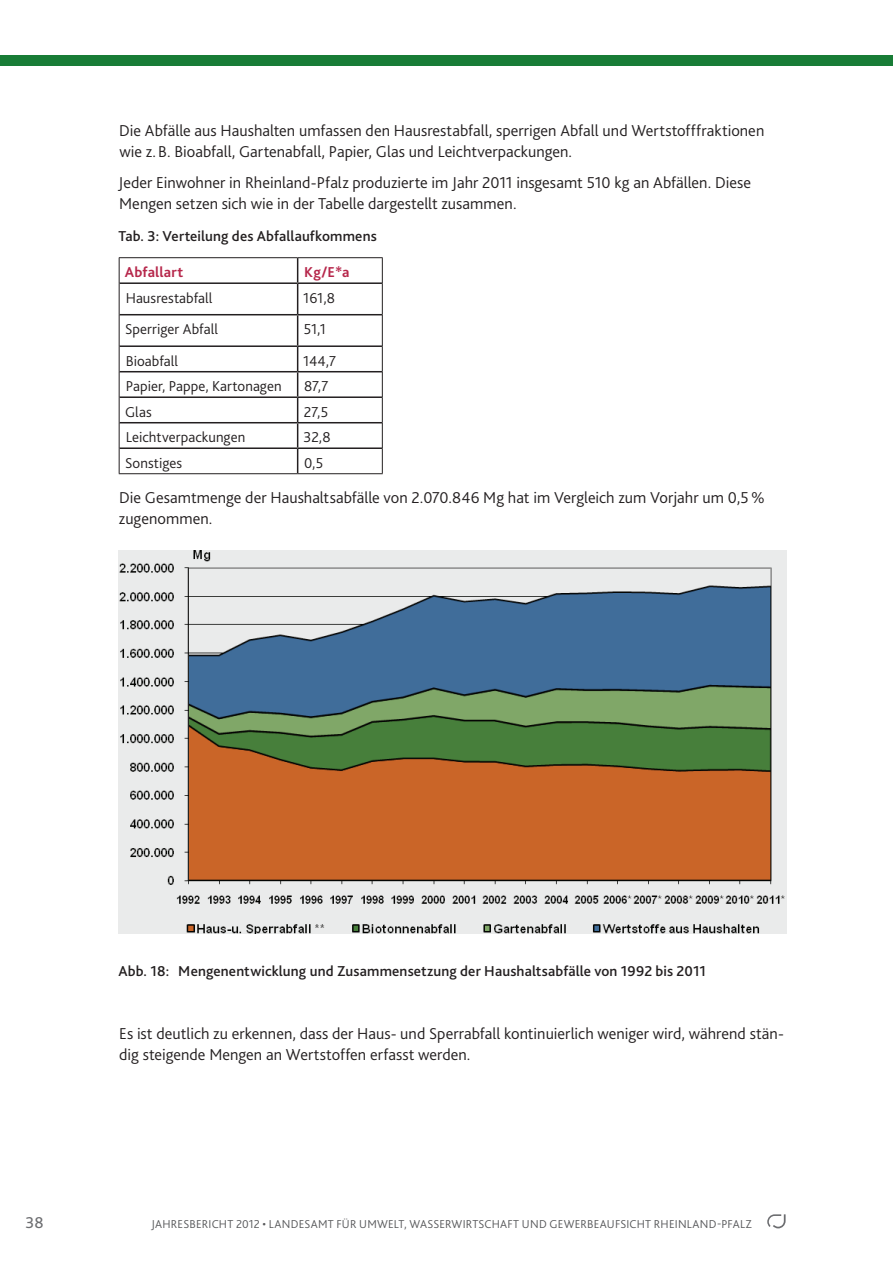
<style>
.page{position:relative;width:893px;height:1263px;background:#fff}
.page>*{position:absolute;margin:0;border:0;box-sizing:border-box;transform-origin:0 0}
.t1{font:300 16.5px/21px "Bliss 2";color:#231f20}
.t2{font:16.5px "Bliss 2";color:#6c6d70}
.t3{font:300 15px "Bliss 2";color:#231f20}
.t4{font:500 15px "Bliss 2";letter-spacing:.01em;color:#231f20}
.t5{font:700 15px "Bliss 2";color:#b6274b}
.t6{font:300 12px "Bliss 2";letter-spacing:.02em;color:#57585a}
</style>
<div class="page">
<div style="left:0;top:55px;width:893px;height:11px;background:#187c36"></div>
<svg style="left:767px;top:1214px;width:19px;height:14px"></svg>
<hr style="left:119px;top:257px;width:179px;height:1px;background:#231f20">
<svg style="left:119px;top:258px;width:1px;height:25px"></svg>
<hr style="left:298px;top:257px;width:85px;height:1px;background:#231f20">
<svg style="left:382px;top:258px;width:1px;height:25px"></svg>
<hr style="left:119px;top:283px;width:1px;height:32px;background:#231f20">
<hr style="left:382px;top:283px;width:1px;height:32px;background:#231f20">
<hr style="left:119px;top:315px;width:1px;height:31px;background:#231f20">
<hr style="left:382px;top:315px;width:1px;height:31px;background:#231f20">
<svg style="left:119px;top:346px;width:1px;height:127px"></svg>
<svg style="left:382px;top:346px;width:1px;height:127px"></svg>
<hr style="left:119px;top:473px;width:179px;height:1px;background:#231f20">
<hr style="left:298px;top:473px;width:85px;height:1px;background:#231f20">
<svg style="left:297px;top:258px;width:1px;height:24px"></svg>
<hr style="left:120px;top:282px;width:178px;height:2px;background:#231f20">
<hr style="left:298px;top:282px;width:84px;height:2px;background:#231f20">
<hr style="left:297px;top:284px;width:1px;height:30px;background:#231f20">
<hr style="left:120px;top:314px;width:178px;height:1px;background:#231f20">
<hr style="left:298px;top:314px;width:84px;height:1px;background:#231f20">
<hr style="left:297px;top:315px;width:1px;height:30px;background:#231f20">
<hr style="left:120px;top:345px;width:178px;height:2px;background:#231f20">
<hr style="left:298px;top:345px;width:84px;height:2px;background:#231f20">
<hr style="left:120px;top:371px;width:178px;height:1px;background:#231f20">
<hr style="left:298px;top:371px;width:84px;height:1px;background:#231f20">
<hr style="left:120px;top:396px;width:178px;height:2px;background:#231f20">
<hr style="left:298px;top:396px;width:84px;height:2px;background:#231f20">
<hr style="left:120px;top:422px;width:178px;height:1px;background:#231f20">
<hr style="left:298px;top:422px;width:84px;height:1px;background:#231f20">
<hr style="left:120px;top:447px;width:178px;height:2px;background:#231f20">
<hr style="left:298px;top:447px;width:84px;height:2px;background:#231f20">
<svg style="left:297px;top:347px;width:1px;height:126px"></svg>
<img style="left:119px;top:550px;width:667px;height:384px">
<p class="t1" style="left:119px;top:119px;width:647px">Die Abfälle aus H aushalten umfassen den H ausrestabfall, sperrigen Abfall und Wertstofffraktionen wie z. B . Bioabfall, Gartenabfall, Papier, Glas und Leichtverpackungen.</p>
<p class="t1" style="left:119px;top:172px;width:634px">Jeder Einwohner in Rheinland-Pfalz produzierte im Jahr 2011 insgesamt 510 kg an Abfällen. Diese<br>Mengen setzen sich wie in der Tabelle dargestellt zusammen.</p>
<p class="t4" style="left:118px;top:227px;width:260px">Tab. 3: Verteilung des Abfallaufkommens</p>
<p class="t5" style="left:125px;top:263px;width:60px">Abfallart</p>
<p class="t5" style="left:304px;top:263px;width:47px">Kg/E*a</p>
<p class="t3" style="left:126px;top:288px;width:88px">H ausrestabfall</p>
<p class="t3" style="left:303px;top:288px;width:33px">161,8</p>
<p class="t3" style="left:125px;top:320px;width:94px">Sperriger Abfall</p>
<p class="t3" style="left:304px;top:320px;width:24px">51,1</p>
<p class="t3" style="left:126px;top:351px;width:54px">Bioabfall</p>
<p class="t3" style="left:303px;top:351px;width:35px">144,7</p>
<p class="t3" style="left:126px;top:377px;width:157px">Papier, Pappe, Kartonagen</p>
<p class="t3" style="left:304px;top:377px;width:26px">87,7</p>
<p class="t3" style="left:125px;top:402px;width:28px">Glas</p>
<p class="t3" style="left:304px;top:402px;width:26px">27,5</p>
<p class="t3" style="left:126px;top:428px;width:121px">Leichtverpackungen</p>
<p class="t3" style="left:304px;top:428px;width:29px">32,8</p>
<p class="t3" style="left:125px;top:453px;width:59px">Sonstiges</p>
<p class="t3" style="left:304px;top:453px;width:21px">0,5</p>
<p class="t1" style="left:119px;top:487px;width:647px">Die Gesamtmenge der Haushaltsabfälle von 2.070.846 Mg hat im Vergleich zum Vorjahr um 0,5% zugenommen.</p>
<p class="t4" style="left:118px;top:962px;width:589px">Abb. 18: Mengenentwicklung und Zusammensetzung der Haushaltsabfälle von 1992 bis 2011</p>
<p class="t1" style="left:119px;top:1022px;width:666px">Es ist deutlich zu erkennen, dass der Haus- und Sperrabfall kontinuierlich weniger wird, während stän&shy;dig steigende Mengen an Wertstoffen erfasst werden.</p>
<p class="t2" style="left:26px;top:1212px;width:20px">38</p>
<p class="t6" style="left:151px;top:1216px;width:602px">Jahresbericht 2012 • Landesamt für Umwelt, Wasserwirtschaft u nd Gewerbeau fsicht Rheinland-Pfalz</p>
</div>
